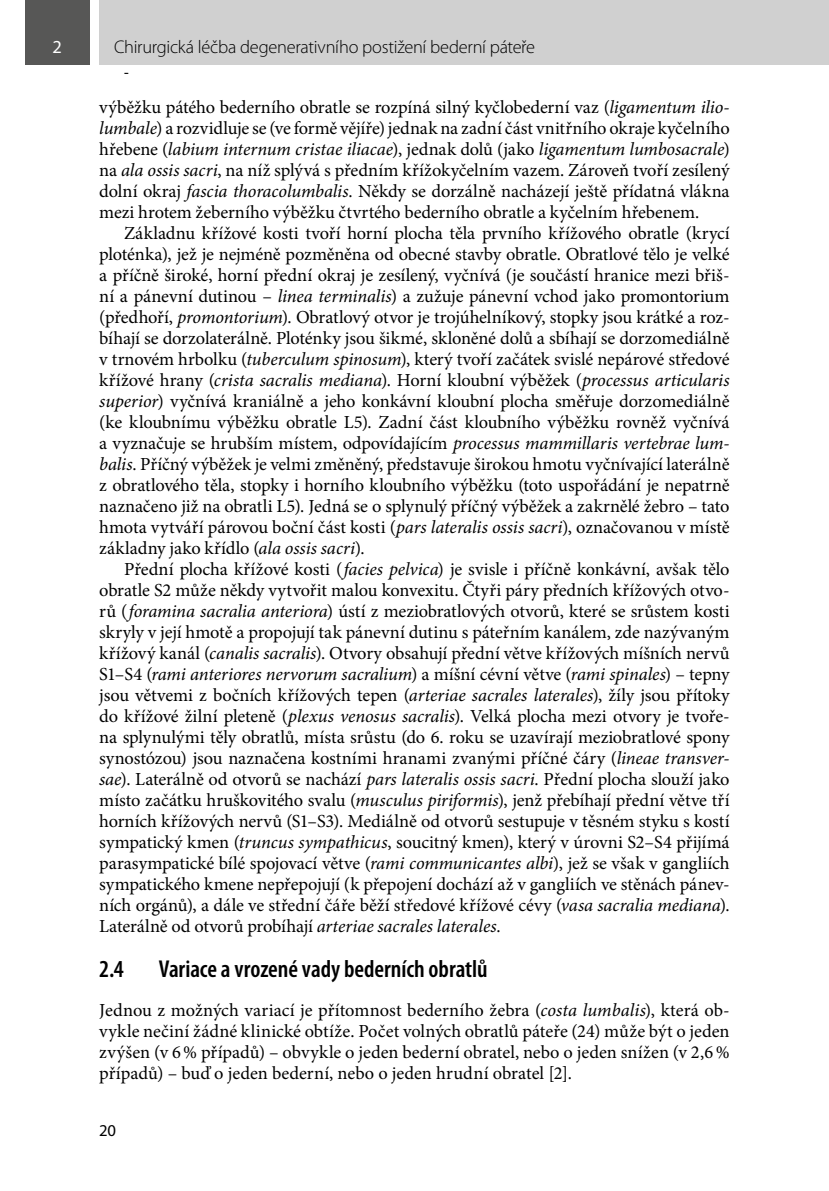
<style>
.page{position:relative;width:829px;height:1191px;background:#fff}
.page>*{position:absolute;margin:0;border:0;box-sizing:border-box;transform-origin:0 0}
.t1{font:600 condensed 24.5px "Myriad Pro";letter-spacing:-.005em;color:#000}
.t2{font:18.38px/21px "Minion Pro";color:#000;text-align:justify}
.t3{font:300 18.38px "Myriad Pro";letter-spacing:-.015em;color:#000}
.t4{font:18.38px "Myriad Pro";color:#fff}
.t5{font:16.62px "Myriad Pro";color:#000}
.t6{font:14px "Arial";color:#000}
.s1{font-style:italic}
</style>
<div class="page">
<div style="left:25px;top:0;width:64px;height:64px;background:#575756"></div>
<div style="left:99px;top:0;width:729px;height:64px;background:#d0d0d0"></div>
<hr style="left:828px;top:0;width:1px;height:64px;background:#d0d0d0">
<p class="t4" style="left:52px;top:36px;width:11px">2</p>
<p class="t3" style="left:114px;top:37px;width:422px">Chirurgická léčba degenerativního postižení bederní páteře</p>
<p class="t6" style="left:124px;top:63px;width:6px">-</p>
<p class="t2" style="left:99px;top:96px;width:632px">výběžku pátého bederního obratle se rozpíná silný kyčlobederní vaz (<span class="s1">ligamentum ilio&shy;lumbale</span>) a rozvidluje se (ve formě vějíře) jednak na zadní část vnitřního okraje kyčelního hřebene (<span class="s1">labium internum cristae iliacae</span>), jednak dolů (jako <span class="s1">ligamentum lumbosacrale</span>) na <span class="s1">ala ossis sacri</span>, na níž splývá s předním křížokyčelním vazem. Zároveň tvoří zesílený dolní okraj <span class="s1">fascia thoracolumbalis</span>. Někdy se dorzálně nacházejí ještě přídatná vlákna mezi hrotem žeberního výběžku čtvrtého bederního obratle a kyčelním hřebenem.</p>
<p class="t2" style="left:99px;top:222px;width:632px;text-indent:25px">Základnu křížové kosti tvoří horní plocha těla prvního křížového obratle (krycí ploténka), jež je nejméně pozměněna od obecné stavby obratle. Obratlové tělo je velké a příčně široké, horní přední okraj je zesílený, vyčnívá (je součástí hranice mezi břiš&shy;ní a pánevní dutinou – <span class="s1">linea terminalis</span>) a zužuje pánevní vchod jako promontorium (předhoří, <span class="s1">promontorium</span>). Obratlový otvor je trojúhelníkový, stopky jsou krátké a roz&shy;bíhají se dorzolaterálně. Ploténky jsou šikmé, skloněné dolů a sbíhají se dorzomediálně v trnovém hrbolku (<span class="s1">tuberculum spinosum</span>), který tvoří začátek svislé nepárové středové křížové hrany (<span class="s1">crista sacralis mediana</span>). Horní kloubní výběžek (<span class="s1">processus articularis superior</span>) vyčnívá kraniálně a jeho konkávní kloubní plocha směřuje dorzomediálně (ke kloubnímu výběžku obratle L5). Zadní část kloubního výběžku rovněž vyčnívá a vyznačuje se hrubším místem, odpovídajícím <span class="s1">processus mammillaris vertebrae lum&shy;balis</span>. Příčný výběžek je velmi změněný, představuje širokou hmotu vyčnívající laterálně z obratlového těla, stopky i horního kloubního výběžku (toto uspořádání je nepatrně naznačeno již na obratli L5). Jedná se o splynulý příčný výběžek a zakrnělé žebro – tato hmota vytváří párovou boční část kosti (<span class="s1">pars lateralis ossis sacri</span>), označovanou v místě základny jako křídlo (<span class="s1">ala ossis sacri</span>).</p>
<p class="t2" style="left:99px;top:558px;width:632px;text-indent:25px">Přední plocha křížové kosti (<span class="s1">facies pelvica</span>) je svisle i příčně konkávní, avšak tělo obratle S2 může někdy vytvořit malou konvexitu. Čtyři páry předních křížových otvo&shy;rů (<span class="s1">foramina sacralia anteriora</span>) ústí z meziobratlových otvorů, které se srůstem kosti skryly v její hmotě a propojují tak pánevní dutinu s páteřním kanálem, zde nazývaným křížový kanál (<span class="s1">canalis sacralis</span>). Otvory obsahují přední větve křížových míšních nervů S1–S4 (<span class="s1">rami anteriores nervorum sacralium</span>) a míšní cévní větve (<span class="s1">rami spinales</span>) – tepny jsou větvemi z bočních křížových tepen (<span class="s1">arteriae sacrales laterales</span>), žíly jsou přítoky do křížové žilní pleteně (<span class="s1">plexus venosus sacralis</span>). Velká plocha mezi otvory je tvoře&shy;na splynulými těly obratlů, místa srůstu (do 6. roku se uzavírají meziobratlové spony synostózou) jsou naznačena kostními hranami zvanými příčné čáry (<span class="s1">lineae transver&shy;sae</span>). Laterálně od otvorů se nachází <span class="s1">pars lateralis ossis sacri</span>. Přední plocha slouží jako místo začátku hruškovitého svalu (<span class="s1">musculus piriformis</span>), jenž přebíhají přední větve tří horních křížových nervů (S1–S3). Mediálně od otvorů sestupuje v těsném styku s kostí sympatický kmen (<span class="s1">truncus sympathicus</span>, soucitný kmen), který v úrovni S2–S4 přijímá parasympatické bílé spojovací větve (<span class="s1">rami communicantes albi</span>), jež se však v gangliích sympatického kmene nepřepojují (k přepojení dochází až v gangliích ve stěnách pánev&shy;ních orgánů), a dále ve střední čáře běží středové křížové cévy (<span class="s1">vasa sacralia mediana</span>).<br>Laterálně od otvorů probíhají <span class="s1">arteriae sacrales laterales</span>.</p>
<h1 class="t1" style="left:99px;top:955px;width:26px">2.4</h1>
<h1 class="t1" style="left:159px;top:955px;width:330px">Variace a vrozené vady bederních obratlů</h1>
<p class="t2" style="left:99px;top:999px;width:632px">Jednou z možných variací je přítomnost bederního žebra (<span class="s1">costa lumbalis</span>), která ob&shy;vykle nečiní žádné klinické obtíže. Počet volných obratlů páteře (24) může být o jeden zvýšen (v 6% případů) – obvykle o jeden bederní obratel, nebo o jeden snížen (v 2,6% případů) – buď o jeden bederní, nebo o jeden hrudní obratel [2].</p>
<p class="t5" style="left:99px;top:1120px;width:18px">20</p>
</div>
